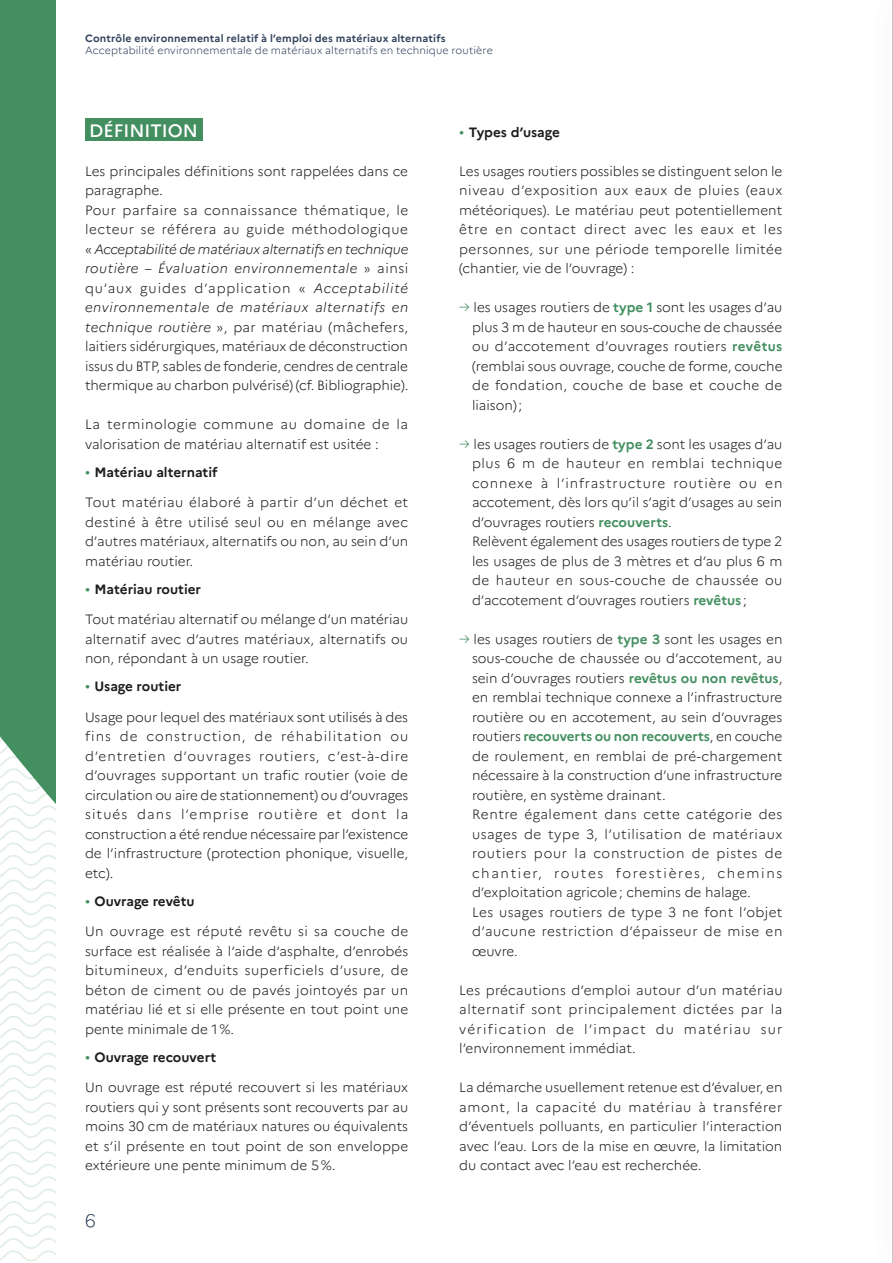
<style>
.page{position:relative;width:893px;height:1263px;background:#fff}
.page>*{position:absolute;margin:0;border:0;box-sizing:border-box;transform-origin:0 0}
.INTERTITRE_1_N1{font:500 18px "Marianne";color:#fff}
.t1{font:100 18px "Marianne";color:#30415b}
.TEXTE_courant{font:300 13.5px/19.5px "Marianne";color:#1d1d1b;text-align:justify}
.t2{font:700 13.5px "Marianne";color:#1d1d1b}
.t3{font:300 10.5px "Marianne";letter-spacing:.01em;color:#30415b}
.t4{font:700 10.5px "Marianne";letter-spacing:.015em;color:#30415b}
.s1{font-style:italic}
.s2{font-weight:300;font-size:16.5px;color:#438f60}
.s3{color:#438f60}
.s4{font-weight:700;color:#438f60}
</style>
<div class="page">
<svg style="left:0;top:0;width:55px;height:1262px"></svg>
<div style="left:85px;top:119px;width:117px;height:22px;background:#438f60"></div>
<hr style="left:892px;top:0;width:1px;height:1263px;background:#c7c7c6">
<p class="t4" style="left:85px;top:32px;width:362px">Contrôle environnemental relatif à l’emploi des matériaux alternatifs</p>
<p class="t3" style="left:85px;top:44px;width:409px">Acceptabilité environnementale de matériaux alternatifs en technique routière</p>
<p class="INTERTITRE_1_N1" style="left:89px;top:119px;width:110px">DÉFINITION</p>
<p class="TEXTE_courant" style="left:85px;top:161px;width:325px">Les principales définitions sont rappelées dans ce paragraphe.</p>
<p class="TEXTE_courant" style="left:85px;top:200px;width:325px">Pour parfaire sa connaissance thématique, le lecteur se référera au guide méthodologique « <span class="s1">Acceptabilité de matériaux alternatifs en technique routière – Évaluation environnementale</span> » ainsi qu’aux guides d’application « <span class="s1">Acceptabilité environnementale de matériaux alternatifs en technique routière</span> », par matériau (mâchefers, laitiers sidérurgiques, matériaux de déconstruction issus du BTP, sables de fonderie, cendres de centrale thermique au charbon pulvérisé) (cf. Bibliographie).</p>
<p class="TEXTE_courant" style="left:85px;top:414px;width:325px">La terminologie commune au domaine de la valorisation de matériau alternatif est usitée :</p>
<p class="t2" style="left:85px;top:463px;width:134px"><span class="s2">•</span> Matériau alternatif</p>
<p class="TEXTE_courant" style="left:85px;top:492px;width:325px">Tout matériau élaboré à partir d’un déchet et destiné à être utilisé seul ou en mélange avec d’autres matériaux, alternatifs ou non, au sein d’un matériau routier.</p>
<p class="t2" style="left:85px;top:580px;width:118px"><span class="s2">•</span> Matériau routier</p>
<p class="TEXTE_courant" style="left:85px;top:609px;width:325px">Tout matériau alternatif ou mélange d’un matériau alternatif avec d’autres matériaux, alternatifs ou non, répondant à un usage routier.</p>
<p class="t2" style="left:85px;top:678px;width:98px"><span class="s2">•</span> Usage routier</p>
<p class="TEXTE_courant" style="left:85px;top:707px;width:325px">Usage pour lequel des matériaux sont utilisés à des fins de construction, de réhabilitation ou d’entretien d’ouvrages routiers, c’est-à-dire d’ouvrages supportant un trafic routier (voie de circulation ou aire de stationnement) ou d’ouvrages situés dans l’emprise routière et dont la construction a été rendue nécessaire par l’existence de l’infrastructure (protection phonique, visuelle, etc).</p>
<p class="t2" style="left:85px;top:892px;width:111px"><span class="s2">•</span> Ouvrage revêtu</p>
<p class="TEXTE_courant" style="left:85px;top:921px;width:325px">Un ouvrage est réputé revêtu si sa couche de surface est réalisée à l’aide d’asphalte, d’enrobés bitumineux, d’enduits superficiels d’usure, de béton de ciment ou de pavés jointoyés par un matériau lié et si elle présente en tout point une pente minimale de 1%.</p>
<p class="t2" style="left:85px;top:1048px;width:133px"><span class="s2">•</span> Ouvrage recouvert</p>
<p class="TEXTE_courant" style="left:85px;top:1077px;width:325px">Un ouvrage est réputé recouvert si les matériaux routiers qui y sont présents sont recouverts par au moins 30 cm de matériaux natures ou équivalents et s’il présente en tout point de son enveloppe extérieure une pente minimum de 5%.</p>
<h1 class="t1" style="left:85px;top:1210px;width:12px">6</h1>
<p class="t2" style="left:459px;top:123px;width:102px"><span class="s2">•</span> Types d’usage</p>
<p class="TEXTE_courant" style="left:459px;top:161px;width:325px">Les usages routiers possibles se distinguent selon le niveau d’exposition aux eaux de pluies (eaux météoriques). Le matériau peut potentiellement être en contact direct avec les eaux et les personnes, sur une période temporelle limitée (chantier, vie de l’ouvrage) :</p>
<p class="TEXTE_courant" style="left:472px;top:297px;width:312px;text-indent:-13px"><span class="s3">→</span> les usages routiers de <span class="s4">type 1</span> sont les usages d’au plus 3 m de hauteur en sous-couche de chaussée ou d’accotement d’ouvrages routiers <span class="s4">revêtus </span>(remblai sous ouvrage, couche de forme, couche de fondation, couche de base et couche de liaison);</p>
<p class="TEXTE_courant" style="left:472px;top:434px;width:312px;text-indent:-13px"><span class="s3">→</span> les usages routiers de <span class="s4">type 2</span> sont les usages d’au plus 6 m de hauteur en remblai technique connexe à l’infrastructure routière ou en accotement, dès lors qu’il s’agit d’usages au sein d’ouvrages routiers <span class="s4">recouverts</span>.</p>
<p class="TEXTE_courant" style="left:472px;top:531px;width:312px">Relèvent également des usages routiers de type 2 les usages de plus de 3 mètres et d’au plus 6 m de hauteur en sous-couche de chaussée ou d’accotement d’ouvrages routiers <span class="s4">revêtus</span> ;</p>
<p class="TEXTE_courant" style="left:472px;top:629px;width:312px;text-indent:-13px"><span class="s3">→</span> les usages routiers de <span class="s4">type 3</span> sont les usages en sous-couche de chaussée ou d’accotement, au sein d’ouvrages routiers <span class="s4">revêtus ou non revêtus</span>, en remblai technique connexe a l’infrastructure routière ou en accotement, au sein d’ouvrages routiers <span class="s4">recouverts ou non recouverts</span>, en couche de roulement, en remblai de pré-chargement nécessaire à la construction d’une infrastructure routière, en système drainant.</p>
<p class="TEXTE_courant" style="left:472px;top:804px;width:312px">Rentre également dans cette catégorie des usages de type 3, l’utilisation de matériaux routiers pour la construction de pistes de chantier, routes forestières, chemins d’exploitation agricole; chemins de halage.</p>
<p class="TEXTE_courant" style="left:472px;top:902px;width:312px">Les usages routiers de type 3 ne font l’objet d’aucune restriction d’épaisseur de mise en œuvre.</p>
<p class="TEXTE_courant" style="left:459px;top:980px;width:325px">Les précautions d’emploi autour d’un matériau alternatif sont principalement dictées par la vérification de l’impact du matériau sur l’environnement immédiat.</p>
<p class="TEXTE_courant" style="left:459px;top:1077px;width:325px">La démarche usuellement retenue est d’évaluer, en amont, la capacité du matériau à transférer d’éventuels polluants, en particulier l’interaction avec l’eau. Lors de la mise en œuvre, la limitation du contact avec l’eau est recherchée.</p>
</div>
